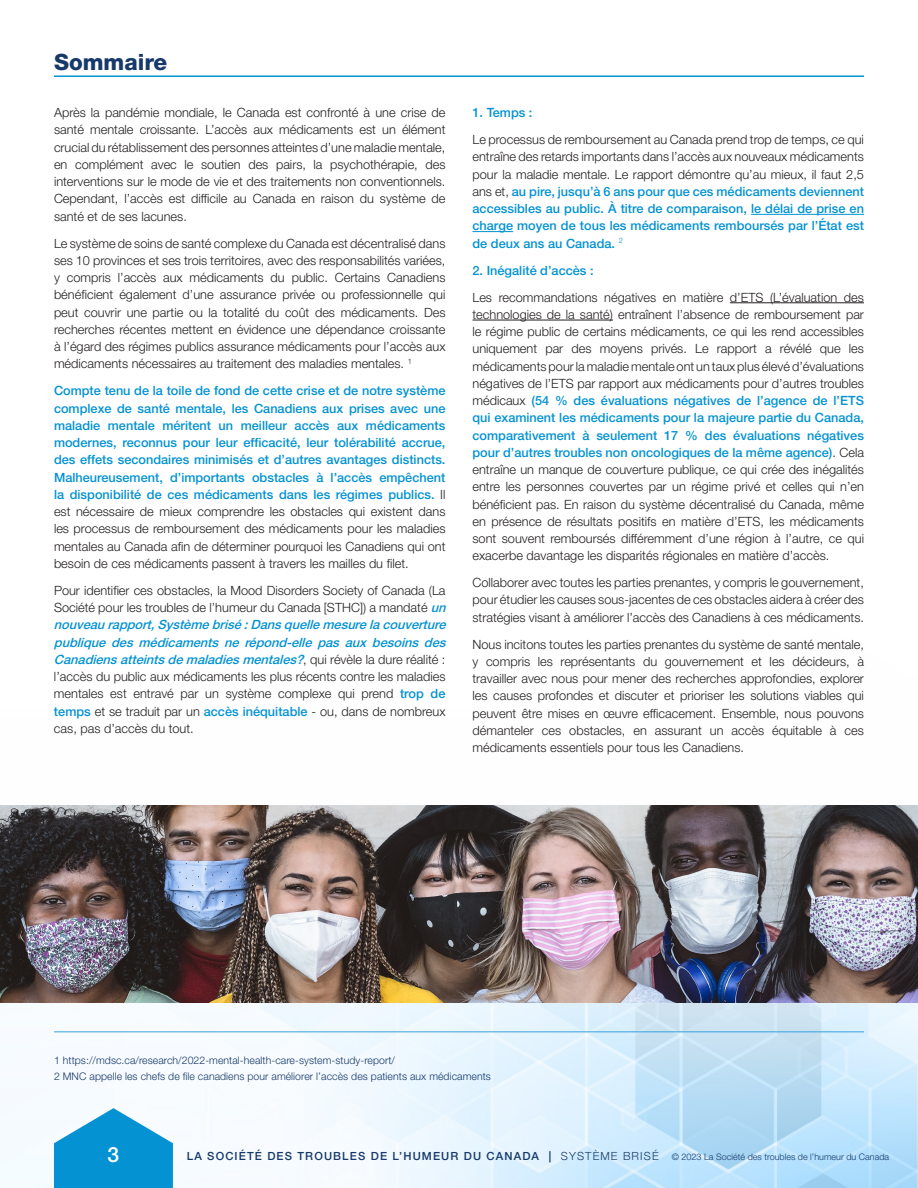
<style>
.page{position:relative;width:918px;height:1188px;background:#fff}
.page>*{position:absolute;margin:0;border:0;box-sizing:border-box;transform-origin:0 0}
.Title{font:800 22.5px "Helvetica Neue LT Std";color:#17396a}
.t1{font:500 21px "Helvetica Neue LT Std";color:#fff}
.Body_text{font:300 12.75px/17.2px "Helvetica Neue LT Std";color:#231f20;text-align:justify}
.Body_text-2{font:500 12.75px/17.2px "Helvetica Neue LT Std";color:#0492d3;text-align:justify}
.Body_text-3{font:300 10.5px "Helvetica Neue LT Std";letter-spacing:.005em;color:#17396a}
.t2{font:300 9px "Helvetica Neue LT Std";color:#17396a}
.s1{font-weight:300;color:#231f20}
.s2{font-weight:500;font-style:italic;color:#0492d3}
.s3{font-weight:500;color:#0492d3}
.s4{font-weight:500;font-size:11.25px}
.s5{font-size:11.25px}
</style>
<div class="page">
<img style="left:0;top:805px;width:918px;height:383px">
<svg style="left:54px;top:1108px;width:119px;height:80px"></svg>
<hr style="left:54px;top:1032px;width:810px;height:1px;background:#39a1da">
<hr style="left:54px;top:75px;width:810px;height:2px;background:#0492d3">
<hr style="left:751px;top:214px;width:113px;height:1px;background:#0492d3">
<hr style="left:472px;top:231px;width:41px;height:1px;background:#0492d3">
<hr style="left:730px;top:302px;width:134px;height:1px;background:#231f20">
<hr style="left:472px;top:320px;width:141px;height:1px;background:#231f20">
<img style="left:0;top:806px;width:918px;height:197px">
<p class="Title" style="left:54px;top:49px;width:115px">Sommaire</p>
<p class="Body_text" style="left:54px;top:104px;width:393px">Après la pandémie mondiale, le Canada est confronté à une crise de santé mentale croissante. L’accès aux médicaments est un élément crucial du rétablissement des personnes atteintes d’une maladie mentale, en complément avec le soutien des pairs, la psychothérapie, des interventions sur le mode de vie et des traitements non conventionnels.<br>Cependant, l’accès est difficile au Canada en raison du système de santé et de ses lacunes.</p>
<p class="Body_text" style="left:54px;top:234px;width:393px">Le système de soins de santé complexe du Canada est décentralisé dans ses 10 provinces et ses trois territoires, avec des responsabilités variées, y compris l’accès aux médicaments du public. Certains Canadiens bénéficient également d’une assurance privée ou professionnelle qui peut couvrir une partie ou la totalité du coût des médicaments. Des recherches récentes mettent en évidence une dépendance croissante à l’égard des régimes publics assurance médicaments pour l’accès aux médicaments nécessaires au traitement des maladies mentales. <sup>1</sup></p>
<p class="Body_text-2" style="left:54px;top:382px;width:393px">Compte tenu de la toile de fond de cette crise et de notre système complexe de santé mentale, les Canadiens aux prises avec une maladie mentale méritent un meilleur accès aux médicaments modernes, reconnus pour leur efficacité, leur tolérabilité accrue, des effets secondaires minimisés et d’autres avantages distincts.<br>Malheureusement, d’importants obstacles à l’accès empêchent la disponibilité de ces médicaments dans les régimes publics. <span class="s1">Il est nécessaire de mieux comprendre les obstacles qui existent dans les processus de remboursement des médicaments pour les maladies mentales au Canada afin de déterminer pourquoi les Canadiens qui ont besoin de ces médicaments passent à travers les mailles du filet.</span></p>
<p class="Body_text" style="left:54px;top:581px;width:397px;text-align:left">Pour identifier ces obstacles, la Mood Disorders Society of Canada (La Société pour les troubles de l’humeur du Canada [STHC]) a mandaté <span class="s2">un nouveaurapport,Systèmebrisé:Dansquellemesurelacouverture publique des médicaments ne répond-elle pas aux besoins des Canadiensatteintsdemaladiesmentales?</span>, q u i r é v è l e l a d u r e r é a l i t é : l’accès du public aux médicaments les plus récents contre les maladies mentales est entravé par un système complexe qui prend <span class="s3">trop de temps</span> et se traduit par un <span class="s3">accès inéquitable</span> - ou, dans de nombreux cas, pas d’accès du tout.</p>
<p class="Body_text-2" style="left:472px;top:104px;width:62px">1. Temps :</p>
<p class="Body_text" style="left:472px;top:131px;width:393px">Le processus de remboursement au Canada prend trop de temps, ce qui entraîne des retards importants dans l’accès aux nouveaux médicaments pour la maladie mentale. Le rapport démontre qu’au mieux, il faut 2,5 ans et, <span class="s3">au pire, jusqu’à 6 ans pour que ces médicaments deviennent accessibles au public. À titre de comparaison, le délai de prise en charge moyen de tous les médicaments remboursés par l’État est de deux ans au Canada.</span> <sup>2</sup></p>
<p class="Body_text-2" style="left:472px;top:261px;width:123px">2. Inégalité d’accès :</p>
<p class="Body_text" style="left:472px;top:288px;width:393px">Les recommandations négatives en matière d’ETS (L’évaluation des technologies de la santé) entraînent l’absence de remboursement par le régime public de certains médicaments, ce qui les rend accessibles uniquement par des moyens privés. Le rapport a révélé que les médicaments pour la maladie mentale ont un taux plus élevé d’évaluations négatives de l’ETS par rapport aux médicaments pour d’autres troubles médicaux <span class="s3">(54 % des évaluations négatives de l’agence de l’ETS qui examinent les médicaments pour la majeure partie du Canada, comparativement à seulement 17 % des évaluations négatives pour d’autres troubles non oncologiques de la même agence)</span>. Cela entraîne un manque de couverture publique, ce qui crée des inégalités entre les personnes couvertes par un régime privé et celles qui n’en bénéficient pas. En raison du système décentralisé du Canada, même en présence de résultats positifs en matière d’ETS, les médicaments sont souvent remboursés différemment d’une région à l’autre, ce qui exacerbe davantage les disparités régionales en matière d’accès.</p>
<p class="Body_text" style="left:472px;top:574px;width:393px">Collaborer avec toutes les parties prenantes, y compris le gouvernement, pour étudier les causes sous-jacentes de ces obstacles aidera à créer des stratégies visant à améliorer l’accès des Canadiens à ces médicaments.</p>
<p class="Body_text" style="left:472px;top:635px;width:393px">Nous incitons toutes les parties prenantes du système de santé mentale, y compris les représentants du gouvernement et les décideurs, à travailler avec nous pour mener des recherches approfondies, explorer les causes profondes et discuter et prioriser les solutions viables qui peuvent être mises en œuvre efficacement. Ensemble, nous pouvons démanteler ces obstacles, en assurant un accès équitable à ces médicaments essentiels pour tous les Canadiens.</p>
<p class="Body_text-3" style="left:54px;top:1054px;width:343px">1 https://mdsc.ca/research/2022-mental-health-care-system-study-report/</p>
<p class="Body_text-3" style="left:54px;top:1070px;width:438px">2 MNC appelle les chefs de file canadiens pour améliorer l’accès des patients aux médicaments</p>
<h2 class="t1" style="left:108px;top:1142px;width:13px">3</h2>
<p class="t2" style="left:187px;top:1151px;width:704px"><span class="s4">LA SOCIÉTÉ DES TROUBLES DE L’HUMEUR DU CANADA |</span> <span class="s5">SYSTÈME BRISÉ</span> © 2023 La Société des troubles de l’humeur du Canada</p>
</div>
